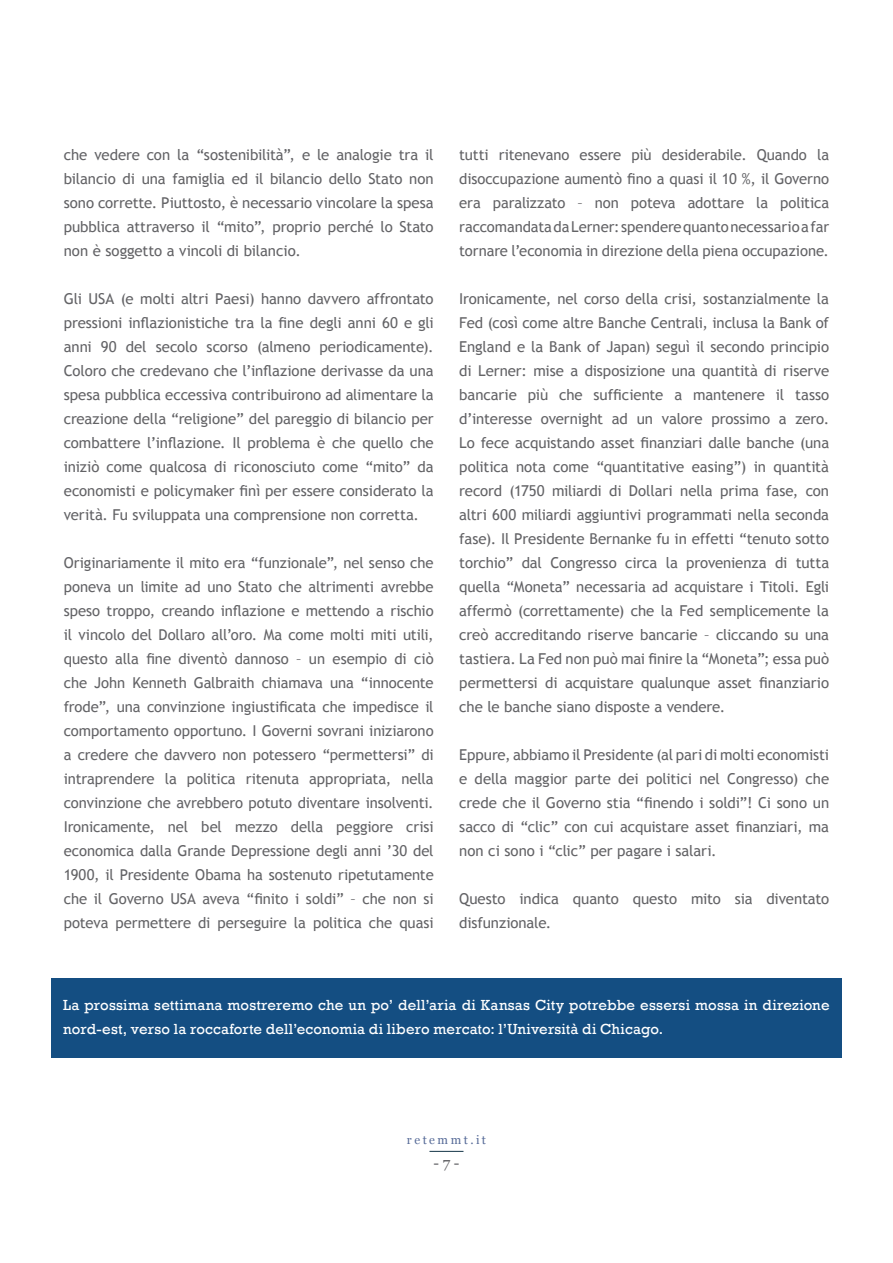
<style>
.page{position:relative;width:893px;height:1263px;background:#fff}
.page>*{position:absolute;margin:0;border:0;box-sizing:border-box;transform-origin:0 0}
.t1{font:15px/24px "Trebuchet MS";letter-spacing:-.005em;color:#636366;text-align:justify}
.t2{font:15px/24px "Rockwell";letter-spacing:.01em;color:#fff}
.t3{font:15px "Georgia";color:#636366}
.t4{font:12px "Georgia";letter-spacing:.205em;color:#576b98}
</style>
<div class="page">
<hr style="left:429px;top:1151px;width:34px;height:1px;background:#133446">
<div style="left:51px;top:978px;width:791px;height:79px;background:#144e82"></div>
<p class="t1" style="left:64px;top:143px;width:371px">che vedere con la “sostenibilità”, e le analogie tra il bilancio di una famiglia ed il bilancio dello Stato non sono corrette. Piuttosto, è necessario vincolare la spesa pubblica attraverso il “mito”, proprio perché lo Stato non è soggetto a vincoli di bilancio.</p>
<p class="t1" style="left:64px;top:287px;width:371px">Gli USA (e molti altri Paesi) hanno davvero affrontato pressioni inflazionistiche tra la fine degli anni 60 e gli anni 90 del secolo scorso (almeno periodicamente).<br>Coloro che credevano che l’inflazione derivasse da una spesa pubblica eccessiva contribuirono ad alimentare la creazione della “religione” del pareggio di bilancio per combattere l’inflazione. Il problema è che quello che iniziò come qualcosa di riconosciuto come “mito” da economisti e policymaker finì per essere considerato la verità. Fu sviluppata una comprensione non corretta.</p>
<p class="t1" style="left:64px;top:551px;width:371px">Originariamente il mito era “funzionale”, nel senso che poneva un limite ad uno Stato che altrimenti avrebbe speso troppo, creando inflazione e mettendo a rischio il vincolo del Dollaro all’oro. Ma come molti miti utili, questo alla fine diventò dannoso – un esempio di ciò che John Kenneth Galbraith chiamava una “innocente frode”, una convinzione ingiustificata che impedisce il comportamento opportuno. I Governi sovrani iniziarono a credere che davvero non potessero “permettersi” di intraprendere la politica ritenuta appropriata, nella convinzione che avrebbero potuto diventare insolventi.<br>Ironicamente, nel bel mezzo della peggiore crisi economica dalla Grande Depressione degli anni ’30 del 1900, il Presidente Obama ha sostenuto ripetutamente che il Governo USA aveva “finito i soldi” – che non si poteva permettere di perseguire la politica che quasi</p>
<p class="t1" style="left:459px;top:143px;width:371px">tutti ritenevano essere più desiderabile. Quando la disoccupazione aumentò fino a quasi il 10 %, il Governo era paralizzato – non poteva adottare la politica raccomandata da Lerner: spendere quanto necessario a far tornare l’economia in direzione della piena occupazione.</p>
<p class="t1" style="left:459px;top:287px;width:371px">Ironicamente, nel corso della crisi, sostanzialmente la Fed (così come altre Banche Centrali, inclusa la Bank of England e la Bank of Japan) seguì il secondo principio di Lerner: mise a disposizione una quantità di riserve bancarie più che sufficiente a mantenere il tasso d’interesse overnight ad un valore prossimo a zero.<br>Lo fece acquistando asset finanziari dalle banche (una politica nota come “quantitative easing”) in quantità record (1750 miliardi di Dollari nella prima fase, con altri 600 miliardi aggiuntivi programmati nella seconda fase). Il Presidente Bernanke fu in effetti “tenuto sotto torchio” dal Congresso circa la provenienza di tutta quella “Moneta” necessaria ad acquistare i Titoli. Egli affermò (correttamente) che la Fed semplicemente la creò accreditando riserve bancarie – cliccando su una tastiera. La Fed non può mai finire la “Moneta”; essa può permettersi di acquistare qualunque asset finanziario che le banche siano disposte a vendere.</p>
<p class="t1" style="left:459px;top:743px;width:371px">Eppure, abbiamo il Presidente (al pari di molti economisti e della maggior parte dei politici nel Congresso) che crede che il Governo stia “finendo i soldi”! Ci sono un sacco di “clic” con cui acquistare asset finanziari, ma non ci sono i “clic” per pagare i salari.</p>
<p class="t1" style="left:459px;top:887px;width:371px">Questo indica quanto questo mito sia diventato disfunzionale.</p>
<p class="t2" style="left:63px;top:994px;width:768px">La prossima settimana mostreremo che un po’ dell’aria di Kansas City potrebbe essersi mossa in direzione nord-est, verso la roccaforte dell’economia di libero mercato: l’Università di Chicago.</p>
<p class="t4" style="left:407px;top:1131px;width:81px">retemmt.it</p>
<p class="t3" style="left:433px;top:1152px;width:27px">- 7 -</p>
</div>
